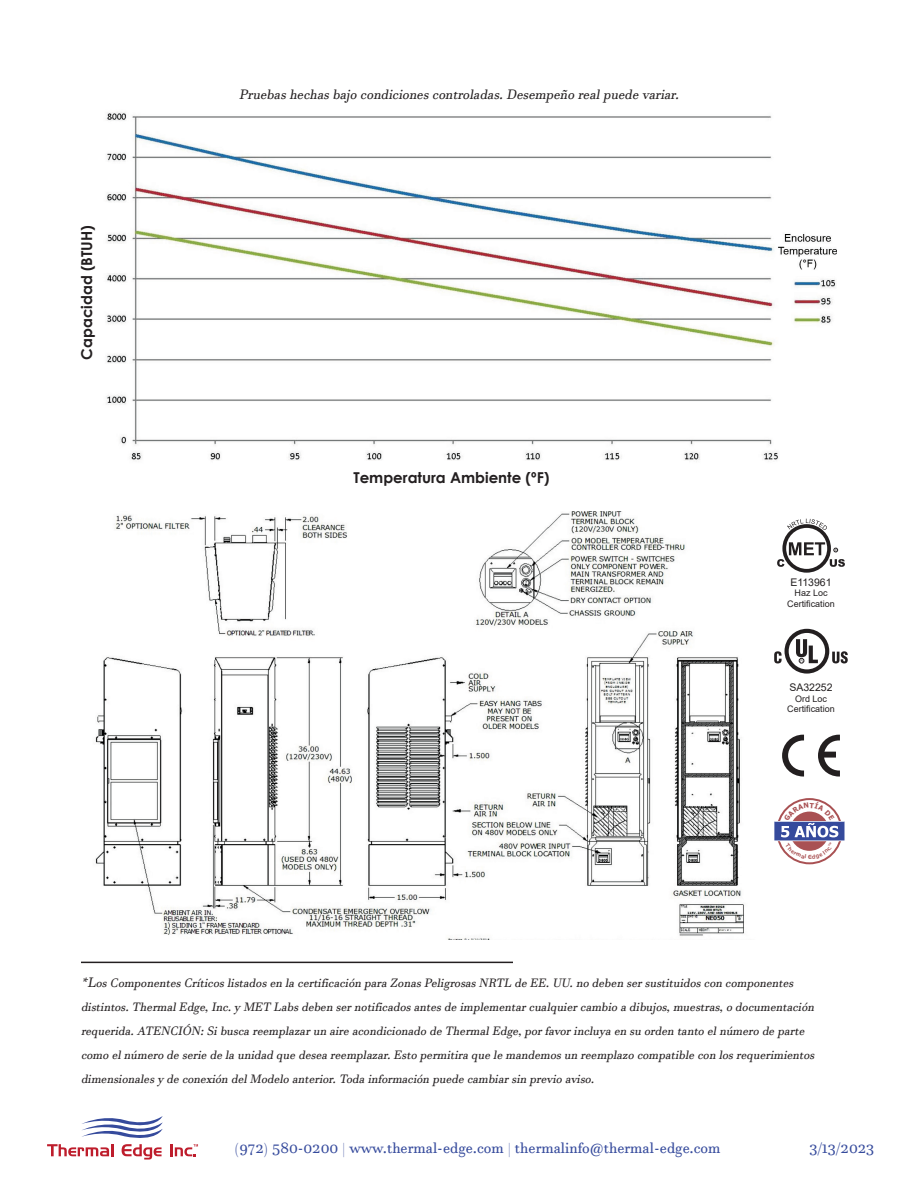
<style>
.page{position:relative;width:918px;height:1188px;background:#fff}
.page>*{position:absolute;margin:0;border:0;box-sizing:border-box;transform-origin:0 0}
.t1{font:15px "Javanese Text";color:#354a9c}
.Foot_Notes{font:700 15px "Century Gothic";color:#231f20}
.Foot_Notes-2{font:italic 13.5px "Javanese Text";color:#231f20}
.Foot_Notes-3{font:italic 12px/24px "Javanese Text";letter-spacing:.005em;color:#231f20}
.t2{font:10.5px "Arial";color:#231f20}
.t3{font:9px "Arial";color:#231f20}
.s1{font-size:13.5px}
</style>
<div class="page">
<svg style="left:47px;top:1116px;width:116px;height:44px"></svg>
<svg style="left:170px;top:1144px;width:28px;height:12px"></svg>
<img style="left:95px;top:512px;width:649px;height:428px">
<img style="left:106px;top:112px;width:731px;height:349px">
<svg style="left:782px;top:735px;width:22px;height:42px"></svg>
<svg style="left:818px;top:735px;width:22px;height:42px"></svg>
<svg style="left:777px;top:519px;width:68px;height:54px"></svg>
<svg style="left:774px;top:629px;width:74px;height:45px"></svg>
<hr style="left:81px;top:962px;width:432px;height:1px;background:#231f20">
<svg style="left:776px;top:798px;width:67px;height:66px"></svg>
<div style="left:778px;top:800px;width:63px;height:62px;background:#fff;border-radius:50%"></div>
<svg style="left:774px;top:802px;width:71px;height:57px"></svg>
<p class="Foot_Notes" style="left:75px;top:360px;width:136px;rotate:-90deg">Capacidad (BTUH)</p>
<p class="Foot_Notes-2" style="left:239px;top:86px;width:446px">Pruebashechasbajocondicionescontroladas.Desempeñorealpuedevariar.</p>
<p class="Foot_Notes" style="left:353px;top:466px;width:198px">Temperatura Ambiente (ºF)</p>
<p class="t2" style="left:790px;top:575px;width:43px">E113961</p>
<p class="t3" style="left:795px;top:587px;width:35px">Haz Loc</p>
<p class="t3" style="left:787px;top:597px;width:49px">Certification</p>
<p class="t2" style="left:789px;top:680px;width:45px">SA32252</p>
<p class="t3" style="left:795px;top:692px;width:34px">Ord Loc</p>
<p class="t3" style="left:787px;top:703px;width:49px">Certification</p>
<p class="Foot_Notes-3" style="left:81px;top:971px;width:740px"><span class="s1">*L</span>osComponentesCríticoslistadosenlacertificaciónparaZonasPeligrosasNRTLdeEE.UU.nodebensersustituidosconcomponentes distintos.ThermalEdge,Inc.yMETLabsdebensernotificadosantesdeimplementarcualquiercambioadibujos,muestras,odocumentación requerida.ATENCIÓN:SibuscareemplazarunaireacondicionadodeThermalEdge,porfavorincluyaensuordentantoelnúmerodeparte comoelnúmerodeseriedelaunidadquedeseareemplazar.Estopermitiraquelemandemosunreemplazocompatibleconlosrequerimientos dimensionalesydeconexióndelModeloanterior.Todainformaciónpuedecambiarsinprevioaviso.</p>
<p class="t1" style="left:235px;top:1139px;width:487px"><sup>(</sup>972<sup>)</sup> 580-0200 <sup>|</sup> www.thermal-edge.com <sup>|</sup> thermalinfo@thermal-edge.com</p>
<p class="t1" style="left:809px;top:1139px;width:66px">3/13/2023</p>
</div>
